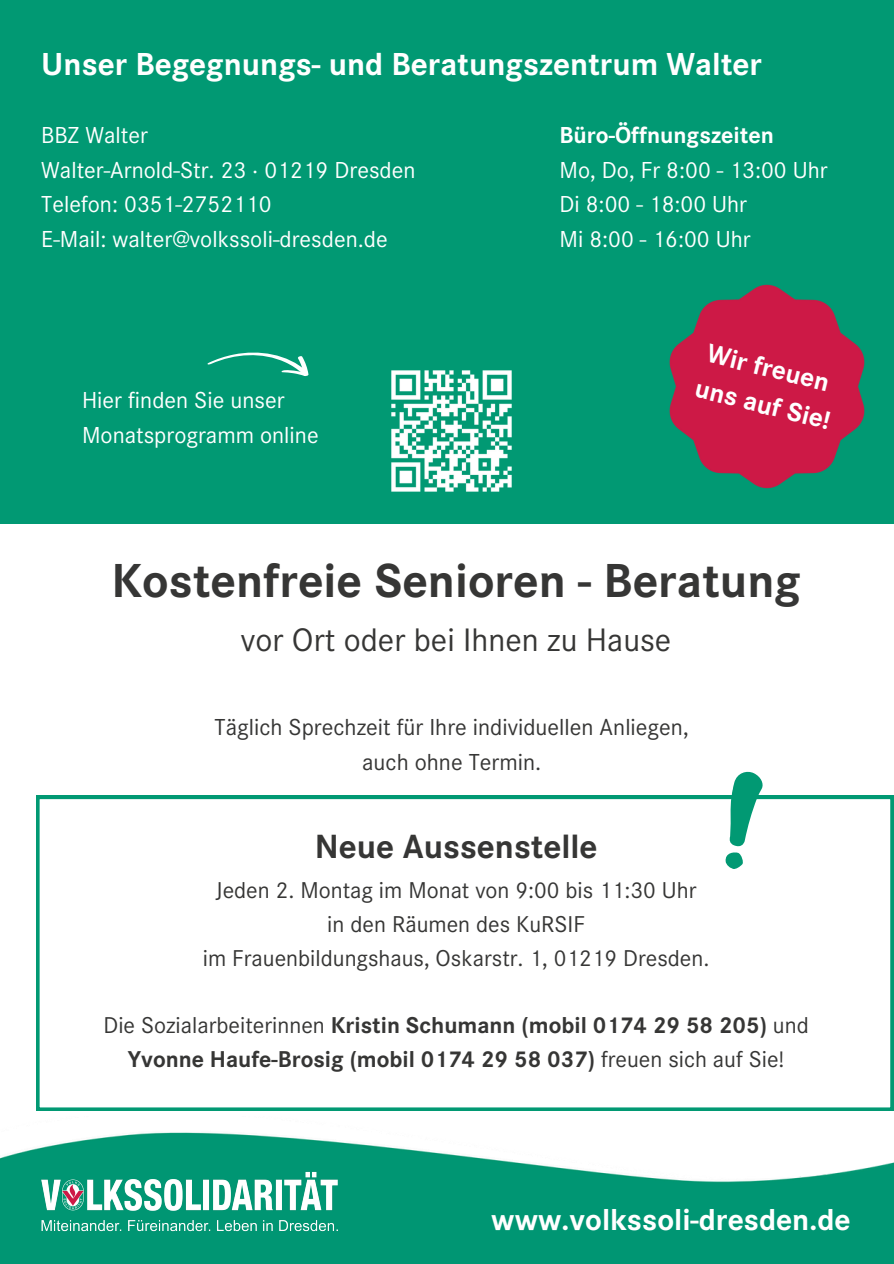
<style>
.page{position:relative;width:894px;height:1264px;background:#fff}
.page>*{position:absolute;margin:0;border:0;box-sizing:border-box;transform-origin:0 0}
.t1{font:700 49.5px "Corporate S";color:#363635}
.t2{font:700 34.8px "Corporate S";color:#363635}
.t3{font:33.75px "Corporate S";color:#363635}
.t4{font:700 33px "Corporate S";color:#fff}
.t5{font:700 31.35px "Corporate S";color:#fff}
.t6{font:700 27.15px/36.8px "Corporate S";color:#fff}
.t7{font:24px "Corporate S";color:#fff}
.t8{font:24px "Corporate S";color:#363635}
.t9{font:700 24px "Corporate S";color:#fff}
.t10{font:700 23.7px "Corporate S";color:#363635}
.t11{font:23.7px "Corporate S";color:#363635}
.s1{font-weight:400}
</style>
<div class="page">
<img style="left:0;top:1132px;width:893px;height:131px">
<svg style="left:36px;top:795px;width:857px;height:315px"></svg>
<img style="left:41px;top:1166px;width:298px;height:70px">
<div style="left:0;top:0;width:893px;height:523px;background:#019973"></div>
<img style="left:391px;top:370px;width:121px;height:122px">
<svg style="left:207px;top:352px;width:101px;height:24px"></svg>
<svg style="left:722px;top:771px;width:43px;height:99px"></svg>
<img style="left:669px;top:284px;width:196px;height:205px">
<p class="t4" style="left:41px;top:53px;width:722px">Unser Begegnungs- und Beratungszentrum Walter</p>
<p class="t7" style="left:41px;top:127px;width:108px">BBZ Walter</p>
<p class="t7" style="left:41px;top:161px;width:375px">Walter-Arnold-Str. 23 · 01219 Dresden</p>
<p class="t7" style="left:41px;top:196px;width:232px">Telefon: 0351-2752110</p>
<p class="t7" style="left:41px;top:231px;width:348px">E-Mail: walter@volkssoli-dresden.de</p>
<p class="t7" style="left:82px;top:392px;width:204px">Hier finden Sie unser</p>
<p class="t7" style="left:82px;top:427px;width:238px">Monatsprogramm online</p>
<h4 class="t9" style="left:559px;top:127px;width:216px">Büro-Öffnungszeiten</h4>
<h1 class="t7" style="left:559px;top:161px;width:269px">Mo, Do, Fr 8:00 - 13:00 Uhr</h1>
<h3 class="t7" style="left:559px;top:196px;width:189px">Di 8:00 - 18:00 Uhr</h3>
<p class="t7" style="left:559px;top:231px;width:193px">Mi 8:00 - 16:00 Uhr</p>
<h2 class="t6" style="left:707px;top:338px;width:140px;rotate:14deg">Wir freuen uns auf Sie!</h2>
<p class="t1" style="left:111px;top:564px;width:690px">Kostenfreie Senioren - Beratung</p>
<p class="t3" style="left:241px;top:628px;width:431px">vor Ort oder bei Ihnen zu Hause</p>
<p class="t8" style="left:214px;top:718px;width:475px">Täglich Sprechzeit für Ihre individuellen Anliegen,</p>
<p class="t8" style="left:362px;top:753px;width:180px">auch ohne Termin.</p>
<p class="t2" style="left:315px;top:834px;width:284px">Neue Aussenstelle</p>
<p class="t11" style="left:216px;top:882px;width:482px">Jeden 2. Montag im Monat von 9:00 bis 11:30 Uhr</p>
<p class="t11" style="left:327px;top:916px;width:259px">in den Räumen des KuRSIF</p>
<p class="t11" style="left:203px;top:949px;width:508px">im Frauenbildungshaus, Oskarstr. 1, 01219 Dresden.</p>
<p class="t10" style="left:103px;top:1017px;width:706px"><span class="s1">Die Sozialarbeiterinnen</span> Kristin Schumann (mobil 0174 29 58 205) <span class="s1">und</span></p>
<p class="t10" style="left:128px;top:1051px;width:658px">Yvonne Haufe-Brosig (mobil 0174 29 58 037) <span class="s1">freuen sich auf Sie!</span></p>
<p class="t5" style="left:491px;top:1208px;width:361px">www.volkssoli-dresden.de</p>
</div>
